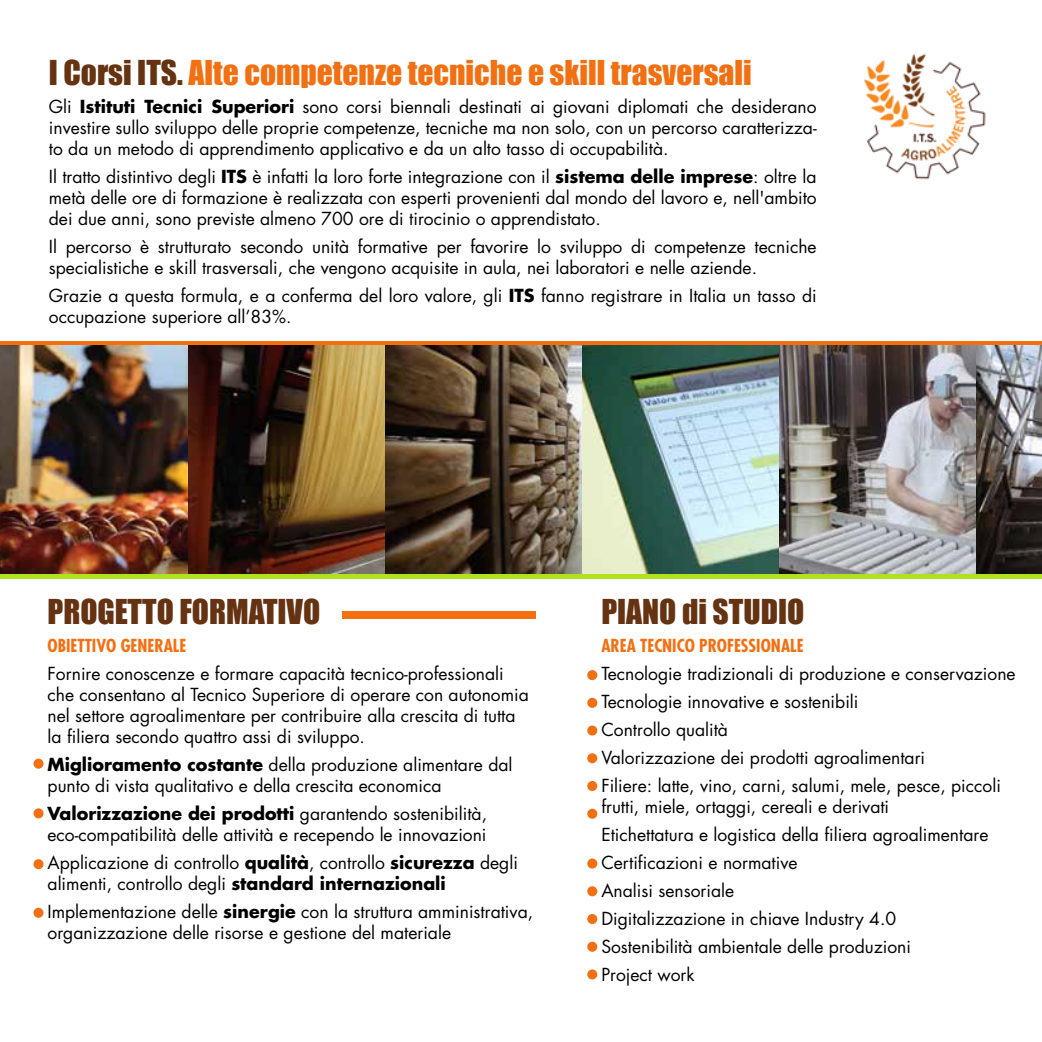
<style>
.page{position:relative;width:1042px;height:1042px;background:#fff}
.page>*{position:absolute;margin:0;border:0;box-sizing:border-box;transform-origin:0 0}
.t1{font:31.5px "Impact";color:#f37012}
.t2{font:31.5px "Impact";color:#653312}
.t3{font:17.5px/21px "Futura";color:#000}
.t4{font:700 condensed 17.5px "Futura";color:#f37012}
.s1{color:#653312}
.s2{font-weight:700}
</style>
<div class="page">
<div style="left:0;top:571px;width:1042px;height:7px;background:#aee21f"></div>
<svg style="left:0;top:342px;width:1042px;height:4px;background:#cf6d23"></svg>
<div style="left:342px;top:611px;width:194px;height:7px;background:#f37012"></div>
<img style="left:863px;top:53px;width:123px;height:127px">
<img style="left:0;top:346px;width:189px;height:228px">
<img style="left:189px;top:346px;width:197px;height:228px">
<img style="left:386px;top:346px;width:196px;height:228px">
<img style="left:582px;top:346px;width:197px;height:228px">
<img style="left:779px;top:346px;width:197px;height:228px">
<img style="left:976px;top:346px;width:66px;height:228px">
<div style="left:587px;top:670px;width:10px;height:10px;background:#f37012;border-radius:50%"></div>
<div style="left:587px;top:698px;width:10px;height:10px;background:#f37012;border-radius:50%"></div>
<div style="left:587px;top:725px;width:10px;height:10px;background:#f37012;border-radius:50%"></div>
<div style="left:587px;top:753px;width:10px;height:10px;background:#f37012;border-radius:50%"></div>
<div style="left:587px;top:781px;width:10px;height:10px;background:#f37012;border-radius:50%"></div>
<div style="left:587px;top:809px;width:10px;height:10px;background:#f37012;border-radius:50%"></div>
<div style="left:587px;top:858px;width:10px;height:10px;background:#f37012;border-radius:50%"></div>
<div style="left:587px;top:886px;width:10px;height:10px;background:#f37012;border-radius:50%"></div>
<div style="left:587px;top:914px;width:10px;height:10px;background:#f37012;border-radius:50%"></div>
<div style="left:587px;top:941px;width:10px;height:11px;background:#f37012;border-radius:50%"></div>
<div style="left:587px;top:969px;width:10px;height:10px;background:#f37012;border-radius:50%"></div>
<div style="left:33px;top:758px;width:11px;height:10px;background:#f37012;border-radius:50%"></div>
<div style="left:33px;top:808px;width:11px;height:10px;background:#f37012;border-radius:50%"></div>
<div style="left:33px;top:859px;width:11px;height:10px;background:#f37012;border-radius:50%"></div>
<div style="left:33px;top:908px;width:11px;height:10px;background:#f37012;border-radius:50%"></div>
<h1 class="t1" style="left:49px;top:48px;width:704px"><span class="s1">I Corsi ITS.</span> Alte competenze tecniche e skill trasversali</h1>
<p class="t3" style="left:49px;top:96px;width:769px;text-align:justify">Gli <span class="s2">Istituti Tecnici Superiori</span> sono corsi biennali destinati ai giovani diplomati che desiderano investire sullo sviluppo delle proprie competenze, tecniche ma non solo, con un percorso caratterizza&shy;to da un metodo di apprendimento applicativo e da un alto tasso di occupabilità.</p>
<p class="t3" style="left:49px;top:166px;width:769px;text-align:justify">Il tratto distintivo degli <span class="s2">ITS</span> è infatti la loro forte integrazione con il <span class="s2">sistema delle imprese</span>: oltre la metà delle ore di formazione è realizzata con esperti provenienti dal mondo del lavoro e, nell'ambito dei due anni, sono previste almeno 700 ore di tirocinio o apprendistato.</p>
<p class="t3" style="left:49px;top:236px;width:769px">Il percorso è strutturato secondo unità formative per favorire lo sviluppo di competenze tecniche specialistiche e skill trasversali, che vengono acquisite in aula, nei laboratori e nelle aziende.</p>
<p class="t3" style="left:49px;top:285px;width:769px">Grazie a questa formula, e a conferma del loro valore, gli <span class="s2">ITS</span> fanno registrare in Italia un tasso di occupazione superiore all’83%.</p>
<h1 class="t2" style="left:48px;top:587px;width:274px">PROGETTO FORMATIVO</h1>
<p class="t4" style="left:48px;top:634px;width:140px">OBIETTIVO GENERALE</p>
<p class="t3" style="left:48px;top:663px;width:483px">Fornire conoscenze e formare capacità tecnico-professionali che consentano al Tecnico Superiore di operare con autonomia nel settore agroalimentare per contribuire alla crescita di tutta la filiera secondo quattro assi di sviluppo.</p>
<p class="t3" style="left:48px;top:754px;width:466px"><span class="s2">Miglioramento costante</span> della produzione alimentare dal punto di vista qualitativo e della crescita economica</p>
<p class="t3" style="left:48px;top:803px;width:441px"><span class="s2">Valorizzazione dei prodotti</span> garantendo sostenibilità, eco-compatibilità delle attività e recependo le innovazioni</p>
<p class="t3" style="left:48px;top:852px;width:472px">Applicazione di controllo <span class="s2">qualità</span>, controllo <span class="s2">sicurezza</span> degli alimenti, controllo degli <span class="s2">standard internazionali</span></p>
<p class="t3" style="left:48px;top:901px;width:487px">Implementazione delle <span class="s2">sinergie</span> con la struttura amministrativa, organizzazione delle risorse e gestione del materiale</p>
<h1 class="t2" style="left:601px;top:587px;width:204px">PIANO di STUDIO</h1>
<p class="t4" style="left:601px;top:634px;width:204px">AREA TECNICO PROFESSIONALE</p>
<p class="t3" style="left:601px;top:659px;width:416px;line-height:28px">Tecnologie tradizionali di produzione e conservazione Tecnologie innovative e sostenibili<br>Controllo qualità<br>Valorizzazione dei prodotti agroalimentari<br>Filiere: latte, vino, carni, salumi, mele, pesce, piccoli</p>
<p class="t3" style="left:601px;top:792px;width:388px;line-height:28px">frutti, miele, ortaggi, cereali e derivati<br>Etichettatura e logistica della filiera agroalimentare Certificazioni e normative<br>Analisi sensoriale<br>Digitalizzazione in chiave Industry 4.0<br>Sostenibilità ambientale delle produzioni<br>Project work</p>
</div>
